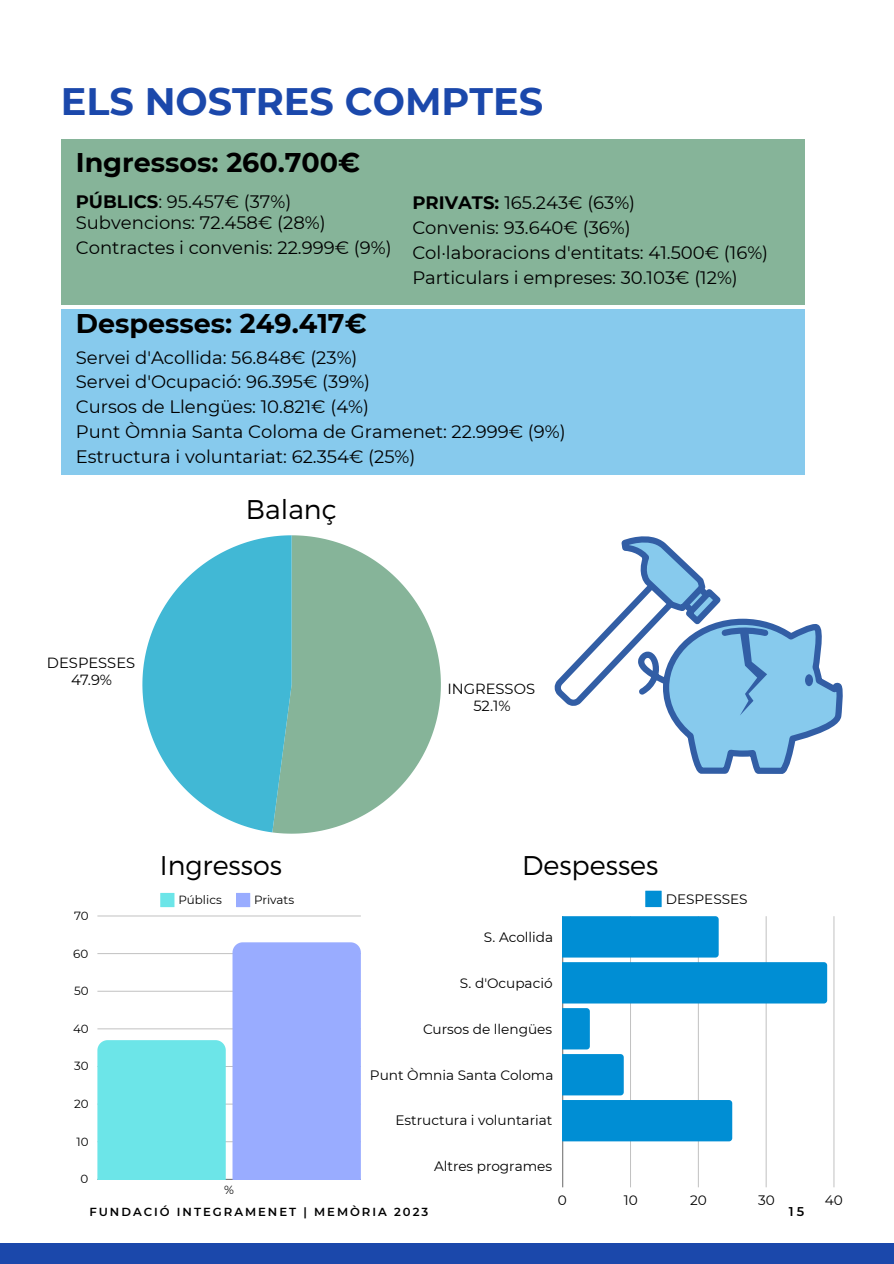
<style>
.page{position:relative;width:894px;height:1264px;background:#fff}
.page>*{position:absolute;margin:0;border:0;box-sizing:border-box;transform-origin:0 0}
.t1{font:700 38.25px "Montserrat";color:#1b48ab}
.t2{font:700 27px "Montserrat";color:#000}
.t3{font:300 27px "Montserrat";color:#000}
.t4{font:18px/24.8px "Montserrat";color:#000}
.t5{font:14.7px/17.9px "Montserrat";color:#000;text-align:center}
.t6{font:13.65px "Montserrat";color:#000}
.t7{font:600 12.75px "Montserrat";color:#000}
.t8{font:11.85px "Montserrat";color:#000}
.t9{font:600 11.7px "Montserrat";letter-spacing:.17em;color:#000}
.s1{font-weight:700}
</style>
<div class="page">
<div style="left:0;top:1243px;width:893px;height:20px;background:#1b48ab"></div>
<svg style="left:272px;top:535px;width:169px;height:298px;fill:#86b499"></svg>
<svg style="left:142px;top:535px;width:149px;height:297px"></svg>
<svg style="left:160px;top:892px;width:14px;height:15px"></svg>
<svg style="left:236px;top:893px;width:14px;height:14px"></svg>
<hr style="left:97px;top:1179px;width:264px;height:1px;background:#000;opacity:.6">
<hr style="left:97px;top:1141px;width:264px;height:1px;background:#cecece">
<hr style="left:97px;top:1103px;width:264px;height:1px;background:#e6e6e6">
<hr style="left:97px;top:1066px;width:264px;height:1px;background:#c0c0c0">
<hr style="left:97px;top:1028px;width:264px;height:1px;background:#d7d7d7">
<hr style="left:97px;top:990px;width:264px;height:1px;background:#efefef">
<hr style="left:97px;top:953px;width:264px;height:1px;background:#c7c7c7">
<hr style="left:97px;top:915px;width:264px;height:1px;background:#dfdfdf">
<div style="left:97px;top:1040px;width:129px;height:139px;background:#6ce5e8"></div>
<div style="left:232px;top:942px;width:129px;height:237px;background:#99acff"></div>
<svg style="left:645px;top:890px;width:16px;height:17px"></svg>
<hr style="left:562px;top:916px;width:1px;height:271px;background:#8a8a8a">
<hr style="left:630px;top:916px;width:1px;height:271px;background:#c2c2c2">
<hr style="left:698px;top:916px;width:1px;height:271px;background:#c9c9c9">
<hr style="left:765px;top:916px;width:1px;height:271px;background:#e9e9e9">
<hr style="left:833px;top:916px;width:1px;height:271px;background:#ddd">
<svg style="left:562px;top:916px;width:264px;height:225px"></svg>
<svg style="left:554px;top:536px;width:288px;height:238px"></svg>
<div style="left:61px;top:139px;width:743px;height:165px;background:#86b499"></div>
<div style="left:61px;top:309px;width:743px;height:165px;background:#87caed"></div>
<h1 class="t1" style="left:61px;top:78px;width:484px">ELS NOSTRES COMPTES</h1>
<h2 class="t2" style="left:76px;top:146px;width:286px">Ingressos: 260.700€</h2>
<p class="t4" style="left:76px;top:191px;width:251px;line-height:21.1px"><span class="s1">PÚBLICS</span>: 95.457€ (37%)<br>Subvencions: 72.458€ (28%)</p>
<p class="t4" style="left:76px;top:235px;width:317px">Contractes i convenis: 22.999€ (9%)</p>
<p class="t4" style="left:412px;top:190px;width:357px"><span class="s1">PRIVATS:</span> 165.243€ (63%)<br>Convenis: 93.640€ (36%)<br>Col·laboracions d'entitats: 41.500€ (16%)<br>Particulars i empreses: 30.103€ (12%)</p>
<h2 class="t2" style="left:76px;top:306px;width:292px">Despesses: 249.417€</h2>
<p class="t4" style="left:76px;top:345px;width:491px">Servei d'Acollida: 56.848€ (23%)<br>Servei d'Ocupació: 96.395€ (39%)<br>Cursos de Llengües: 10.821€ (4%)<br>Punt Òmnia Santa Coloma de Gramenet: 22.999€ (9%)<br>Estructura i voluntariat: 62.354€ (25%)</p>
<p class="t5" style="left:47px;top:653px;width:90px">DESPESSES<br>47.9%</p>
<h2 class="t3" style="left:246px;top:491px;width:92px">Balanç</h2>
<p class="t8" style="left:74px;top:908px;width:16px">70</p>
<h2 class="t3" style="left:160px;top:848px;width:124px">Ingressos</h2>
<p class="t8" style="left:178px;top:892px;width:45px">Públics</p>
<p class="t8" style="left:254px;top:892px;width:41px">Privats</p>
<p class="t5" style="left:447px;top:679px;width:89px">INGRESSOS<br>52.1%</p>
<h2 class="t3" style="left:522px;top:848px;width:138px">Despesses</h2>
<p class="t6" style="left:665px;top:890px;width:83px">DESPESSES</p>
<p class="t6" style="left:484px;top:928px;width:71px">S. Acollida</p>
<p class="t6" style="left:460px;top:974px;width:94px">S. d'Ocupació</p>
<p class="t6" style="left:423px;top:1020px;width:131px">Cursos de llengües</p>
<p class="t6" style="left:370px;top:1066px;width:185px">Punt Òmnia Santa Coloma</p>
<p class="t6" style="left:395px;top:1112px;width:158px">Estructura i voluntariat</p>
<p class="t6" style="left:434px;top:1158px;width:120px">Altres programes</p>
<p class="t9" style="left:89px;top:1204px;width:340px">FUNDACIÓ INTEGRAMENET | MEMÒRIA 2023</p>
<p class="t7" style="left:788px;top:1203px;width:17px">15</p>
<p class="t8" style="left:73px;top:946px;width:17px">60</p>
<p class="t8" style="left:74px;top:983px;width:16px">50</p>
<p class="t8" style="left:73px;top:1021px;width:17px">40</p>
<p class="t8" style="left:74px;top:1058px;width:16px">30</p>
<p class="t8" style="left:74px;top:1096px;width:16px">20</p>
<p class="t8" style="left:77px;top:1134px;width:14px">10</p>
<p class="t8" style="left:80px;top:1171px;width:9px">0</p>
<p class="t8" style="left:224px;top:1182px;width:11px">%</p>
<p class="t6" style="left:558px;top:1191px;width:11px">0</p>
<p class="t6" style="left:623px;top:1191px;width:15px">10</p>
<p class="t6" style="left:690px;top:1191px;width:18px">20</p>
<p class="t6" style="left:757px;top:1191px;width:18px">30</p>
<p class="t6" style="left:824px;top:1191px;width:20px">40</p>
</div>
